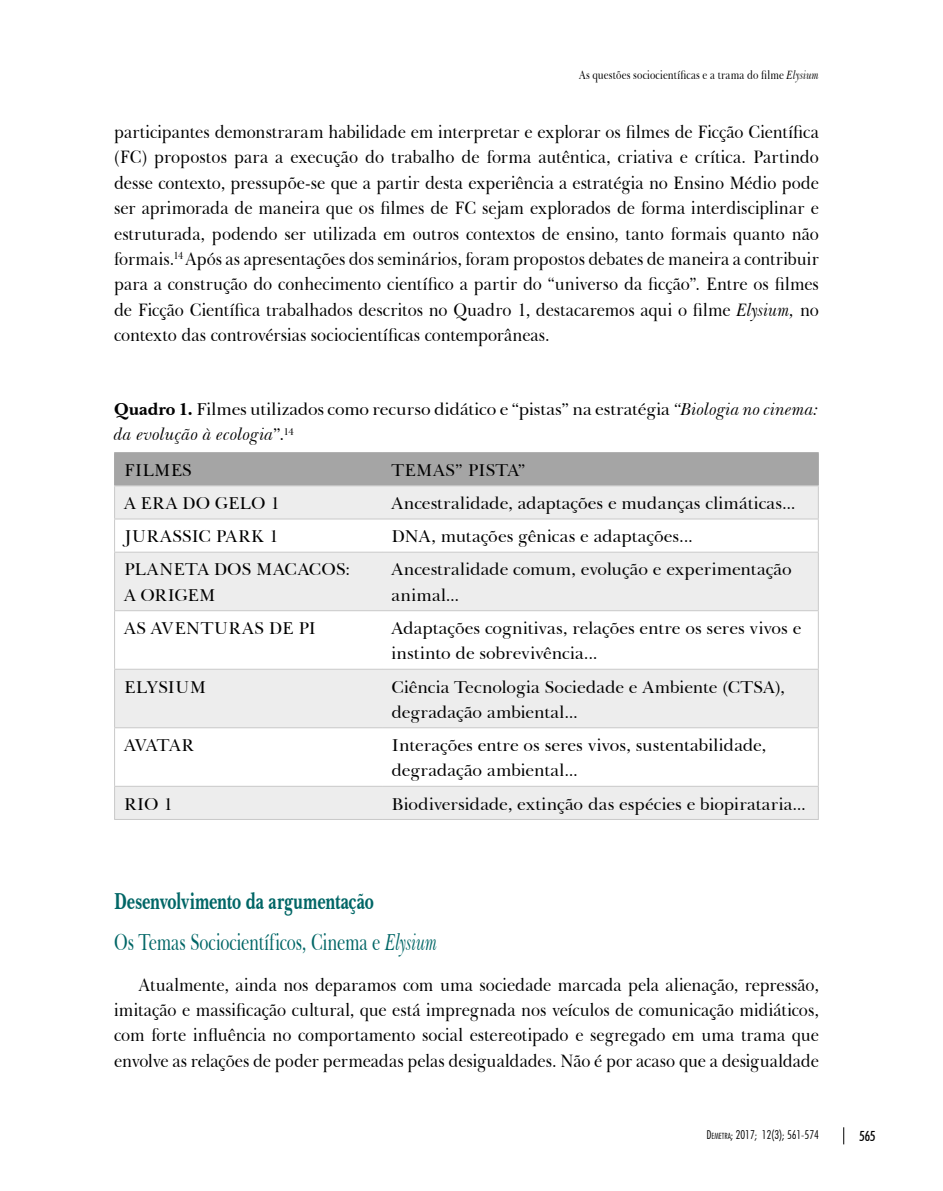
<style>
.page{position:relative;width:943px;height:1191px;background:#fff}
.page>*{position:absolute;margin:0;border:0;box-sizing:border-box;transform-origin:0 0}
.t1{font:23.62px/41.1px "Baskerville BT";color:#066;scale:.7 1}
.t2{font:18.38px/25.4px "Baskerville BT";color:#000;text-align:justify;scale:.9 1}
.t3{font:17.5px/25.4px "Baskerville BT";color:#000}
.t4{font:500 condensed 14px "Futura BT";color:#000}
.t5{font:12.25px "Baskerville BT";letter-spacing:.02em;color:#000;scale:.8 1}
.t6{font:300 condensed 12.25px "Futura BT";color:#000}
.s1{font-style:italic}
.s2{font-weight:700}
.s3{font-style:inherit}
.s4{font-size:8.58px}
</style>
<div class="page">
<svg style="left:843px;top:1127px;width:1px;height:17px"></svg>
<div style="left:115px;top:453px;width:702px;height:32px;background:#a5a5a5"></div>
<svg style="left:115px;top:486px;width:702px;height:333px;fill:#ededed"></svg>
<hr style="left:114px;top:453px;width:1px;height:32px;background:#a5a5a5">
<hr style="left:114px;top:452px;width:268px;height:1px;background:#a5a5a5">
<hr style="left:382px;top:452px;width:436px;height:1px;background:#a5a5a5">
<hr style="left:817px;top:453px;width:1px;height:32px;background:#a5a5a5">
<hr style="left:114px;top:486px;width:1px;height:32px;background:#c9c9c9">
<hr style="left:817px;top:486px;width:1px;height:32px;background:#c9c9c9">
<hr style="left:114px;top:519px;width:1px;height:33px;background:#c9c9c9">
<hr style="left:817px;top:519px;width:1px;height:33px;background:#c9c9c9">
<hr style="left:114px;top:552px;width:1px;height:58px;background:#c9c9c9">
<hr style="left:817px;top:552px;width:1px;height:58px;background:#c9c9c9">
<hr style="left:114px;top:611px;width:1px;height:58px;background:#c9c9c9">
<hr style="left:817px;top:611px;width:1px;height:58px;background:#c9c9c9">
<hr style="left:114px;top:669px;width:1px;height:58px;background:#c9c9c9">
<hr style="left:817px;top:669px;width:1px;height:58px;background:#c9c9c9">
<hr style="left:114px;top:728px;width:1px;height:58px;background:#c9c9c9">
<hr style="left:817px;top:728px;width:1px;height:58px;background:#c9c9c9">
<hr style="left:114px;top:786px;width:1px;height:33px;background:#c9c9c9">
<hr style="left:114px;top:485px;width:268px;height:1px;background:#c9c9c9">
<hr style="left:382px;top:485px;width:436px;height:1px;background:#c9c9c9">
<hr style="left:114px;top:518px;width:268px;height:1px;background:#c9c9c9">
<hr style="left:382px;top:518px;width:436px;height:1px;background:#c9c9c9">
<hr style="left:114px;top:552px;width:268px;height:1px;background:#c9c9c9">
<hr style="left:382px;top:552px;width:436px;height:1px;background:#c9c9c9">
<hr style="left:114px;top:610px;width:268px;height:1px;background:#c9c9c9">
<hr style="left:382px;top:610px;width:436px;height:1px;background:#c9c9c9">
<hr style="left:114px;top:669px;width:268px;height:1px;background:#c9c9c9">
<hr style="left:382px;top:669px;width:436px;height:1px;background:#c9c9c9">
<hr style="left:114px;top:727px;width:268px;height:1px;background:#c9c9c9">
<hr style="left:382px;top:727px;width:436px;height:1px;background:#c9c9c9">
<hr style="left:114px;top:786px;width:268px;height:1px;background:#c9c9c9">
<hr style="left:382px;top:786px;width:436px;height:1px;background:#c9c9c9">
<hr style="left:114px;top:819px;width:268px;height:1px;background:#c9c9c9">
<hr style="left:382px;top:819px;width:436px;height:1px;background:#c9c9c9">
<hr style="left:817px;top:786px;width:1px;height:33px;background:#c9c9c9">
<p class="t5" style="left:579px;top:66px;width:301px">As questões sociocientíficas e a trama do filme <span class="s1">Elysium</span></p>
<p class="t2" style="left:114px;top:119px;width:784px">participantes demonstraram habilidade em interpretar e explorar os filmes de Ficção Científica (FC) propostos para a execução do trabalho de forma autêntica, criativa e crítica. Partindo desse contexto, pressupõe-se que a partir desta experiência a estratégia no Ensino Médio pode ser aprimorada de maneira que os filmes de FC sejam explorados de forma interdisciplinar e estruturada, podendo ser utilizada em outros contextos de ensino, tanto formais quanto não formais.<sup>14</sup> Após as apresentações dos seminários, foram propostos debates de maneira a contribuir para a construção do conhecimento científico a partir do “universo da ficção”. Entre os filmes de Ficção Científica trabalhados descritos no Quadro 1, destacaremos aqui o filme <span class="s1">Elysium,</span> no contexto das controvérsias sociocientíficas contemporâneas.</p>
<p class="t3" style="left:114px;top:396px;width:706px"><span class="s2">Quadro 1.</span> Filmes utilizados como recurso didático e “pistas” na estratégia <span class="s1">“Biologia no cinema: da evolução à ecologia</span>”.<sup>14</sup></p>
<p class="t3" style="left:124px;top:457px;width:69px">FILMES</p>
<p class="t3" style="left:391px;top:457px;width:136px">TEMAS” PISTA”</p>
<p class="t3" style="left:124px;top:490px;width:157px">A ERA DO GELO 1</p>
<p class="t3" style="left:391px;top:490px;width:406px">Ancestralidade, adaptações e mudanças climáticas...</p>
<p class="t3" style="left:124px;top:523px;width:156px">JURASSIC PARK 1</p>
<p class="t3" style="left:391px;top:523px;width:303px">DNA, mutações gênicas e adaptações...</p>
<p class="t3" style="left:124px;top:556px;width:228px">PLANETA DOS MACACOS:<br>A ORIGEM</p>
<p class="t3" style="left:391px;top:556px;width:402px">Ancestralidade comum, evolução e experimentação animal...</p>
<p class="t3" style="left:124px;top:615px;width:194px">AS AVENTURAS DE PI</p>
<p class="t3" style="left:391px;top:615px;width:411px">Adaptações cognitivas, relações entre os seres vivos e instinto de sobrevivência...</p>
<p class="t3" style="left:124px;top:673px;width:84px">ELYSIUM</p>
<p class="t3" style="left:391px;top:673px;width:395px">Ciência Tecnologia Sociedade e Ambiente (CTSA), degradação ambiental...</p>
<p class="t3" style="left:124px;top:732px;width:71px">AVATAR</p>
<p class="t3" style="left:391px;top:732px;width:376px">Interações entre os seres vivos, sustentabilidade, degradação ambiental...</p>
<p class="t3" style="left:124px;top:790px;width:50px">RIO 1</p>
<p class="t3" style="left:391px;top:790px;width:416px">Biodiversidade, extinção das espécies e biopirataria...</p>
<p class="t1" style="left:114px;top:880px;width:463px"><span class="s2">Desenvolvimento da argumentação<br></span>Os Temas Sociocientíficos, Cinema e <span class="s1">Elysium</span></p>
<p class="t2" style="left:114px;top:971px;width:784px;text-indent:25px">Atualmente, ainda nos deparamos com uma sociedade marcada pela alienação, repressão, imitação e massificação cultural, que está impregnada nos veículos de comunicação midiáticos, com forte influência no comportamento social estereotipado e segregado em uma trama que envolve as relações de poder permeadas pelas desigualdades. Não é por acaso que a desigualdade</p>
<p class="t6" style="left:706px;top:1127px;width:114px"><span class="s3">D</span><span class="s4">EMETRA</span><span class="s3">; 2017;</span> 12(3); 561-574</p>
<p class="t4" style="left:859px;top:1127px;width:18px">565</p>
</div>
